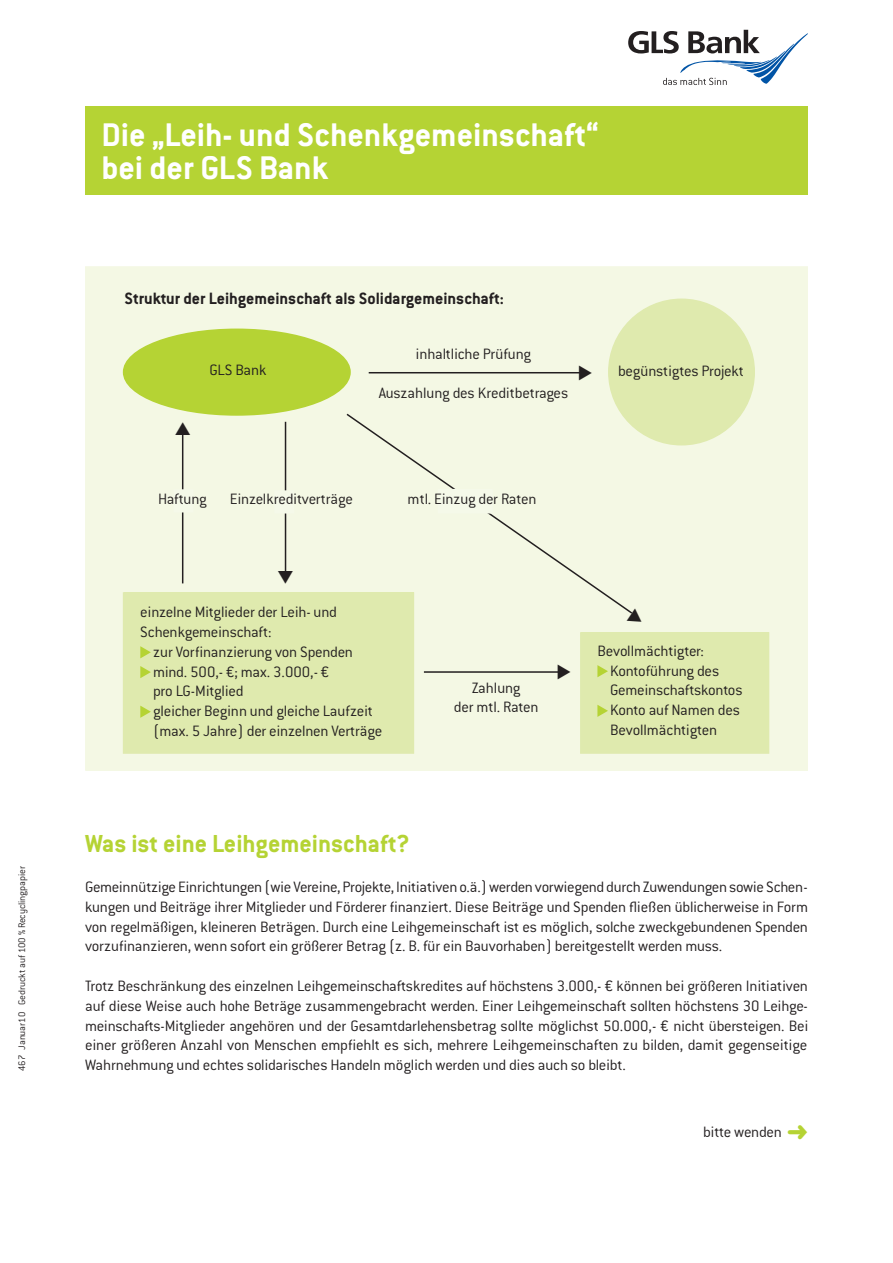
<style>
.page{position:relative;width:893px;height:1263px;background:#fff}
.page>*{position:absolute;margin:0;border:0;box-sizing:border-box;transform-origin:0 0}
.t1{font:700 36px/33px "Conduit ITC";color:#fff}
.t2{font:700 27px "Conduit ITC";color:#b5d334}
.t3{font:700 18px "Conduit ITC";color:#231f20}
.t4{font:300 16.5px/19.8px "Conduit ITC";letter-spacing:-.01em;color:#231f20}
.t5{font:300 10.5px "Conduit ITC";color:#231f20}
.s1{color:#b5d334}
</style>
<div class="page">
<div style="left:85px;top:106px;width:723px;height:89px;background:#b5d334"></div>
<svg style="left:628px;top:30px;width:180px;height:55px"></svg>
<div style="left:86px;top:267px;width:721px;height:503px;background:#f4f8e4"></div>
<div style="left:85px;top:266px;width:723px;height:505px;border:2px solid #f4f8e4"></div>
<div style="left:124px;top:329px;width:226px;height:86px;background:#b5d334;border-radius:50%"></div>
<div style="left:123px;top:329px;width:228px;height:87px;border:2px solid #b5d334;border-radius:50%"></div>
<div style="left:609px;top:299px;width:145px;height:146px;background:#dfeaae;border-radius:50%"></div>
<div style="left:124px;top:593px;width:289px;height:160px;background:#dfeaae"></div>
<div style="left:123px;top:592px;width:291px;height:162px;border:2px solid #dfeaae"></div>
<div style="left:581px;top:633px;width:188px;height:120px;background:#dfeaae"></div>
<div style="left:580px;top:632px;width:189px;height:122px;border:2px solid #dfeaae"></div>
<svg style="left:597px;top:665px;width:11px;height:12px"></svg>
<svg style="left:597px;top:705px;width:11px;height:12px"></svg>
<svg style="left:140px;top:646px;width:11px;height:12px"></svg>
<svg style="left:140px;top:666px;width:11px;height:12px"></svg>
<svg style="left:140px;top:706px;width:11px;height:12px"></svg>
<hr style="left:369px;top:372px;width:212px;height:1px;background:#231f20">
<hr style="left:424px;top:671px;width:140px;height:2px;background:#231f20">
<hr style="left:182px;top:432px;width:1px;height:151px;background:#231f20">
<div style="left:174px;top:490px;width:19px;height:22px;background:#f5f9e9"></div>
<hr style="left:285px;top:422px;width:1px;height:151px;background:#231f20">
<div style="left:275px;top:491px;width:19px;height:22px;background:#f5f9e9"></div>
<svg style="left:345px;top:412px;width:289px;height:203px"></svg>
<div style="left:438px;top:490px;width:54px;height:23px;background:#f5f9e9"></div>
<svg style="left:558px;top:671px;width:7px;height:2px"></svg>
<svg style="left:627px;top:608px;width:7px;height:7px"></svg>
<p class="t5" style="left:15px;top:1071px;width:206px;rotate:-90deg">467 Januar10 Gedruckt auf 100 % Recyclingpapier</p>
<h1 class="t1" style="left:101px;top:117px;width:499px">Die „Leih- und Schenkgemeinschaft“ bei der GLS Bank</h1>
<p class="t3" style="left:125px;top:288px;width:381px">Struktur der Leihgemeinschaft als Solidargemeinschaft:</p>
<p class="t4" style="left:416px;top:343px;width:117px">inhaltliche Prüfung</p>
<p class="t4" style="left:379px;top:383px;width:191px">Auszahlung des Kreditbetrages</p>
<p class="t4" style="left:210px;top:360px;width:58px">GLS Bank</p>
<p class="t4" style="left:618px;top:360px;width:127px">begünstigtes Projekt</p>
<p class="t4" style="left:158px;top:489px;width:50px">Haftung</p>
<p class="t4" style="left:230px;top:489px;width:125px">Einzelkreditverträge</p>
<p class="t4" style="left:408px;top:489px;width:130px">mtl. Einzug der Raten</p>
<p class="t4" style="left:140px;top:602px;width:198px">einzelne Mitglieder der Leih- und<br>Schenkgemeinschaft:</p>
<p class="t4" style="left:153px;top:641px;width:231px">zur Vorfinanzierung von Spenden mind. 500,- €; max. 3.000,- €<br>pro LG-Mitglied<br>gleicher Beginn und gleiche Laufzeit (max. 5 Jahre) der einzelnen Verträge</p>
<p class="t4" style="left:454px;top:677px;width:86px;text-align:center">Zahlung<br>der mtl. Raten</p>
<p class="t4" style="left:610px;top:640px;width:134px;text-indent:-13px">Bevollmächtigter:<br>Kontoführung des<br>Gemeinschaftskontos<br>Konto auf Namen des<br>Bevollmächtigten</p>
<h2 class="t2" style="left:85px;top:828px;width:326px">Was ist eine Leihgemeinschaft?</h2>
<p class="t4" style="left:85px;top:876px;width:724px;text-align:justify">Gemeinnützige Einrichtungen (wie Vereine, Projekte, Initiativen o.ä.) werden vorwiegend durch Zuwendungen sowie Schen&shy;kungen und Beiträge ihrer Mitglieder und Förderer finanziert. Diese Beiträge und Spenden fließen üblicherweise in Form von regelmäßigen, kleineren Beträgen. Durch eine Leihgemeinschaft ist es möglich, solche zweckgebundenen Spenden vorzufinanzieren, wenn sofort ein größerer Betrag (z. B. für ein Bauvorhaben) bereitgestellt werden muss.</p>
<p class="t4" style="left:85px;top:975px;width:725px;text-align:justify">Trotz Beschränkung des einzelnen Leihgemeinschaftskredites auf höchstens 3.000,- € können bei größeren Initiativen auf diese Weise auch hohe Beträge zusammengebracht werden. Einer Leihgemeinschaft sollten höchstens 30 Leihge&shy;meinschafts-Mitglieder angehören und der Gesamtdarlehensbetrag sollte möglichst 50.000,- € nicht übersteigen. Bei einer größeren Anzahl von Menschen empfiehlt es sich, mehrere Leihgemeinschaften zu bilden, damit gegenseitige Wahrnehmung und echtes solidarisches Handeln möglich werden und dies auch so bleibt.</p>
<p class="t4" style="left:703px;top:1121px;width:106px">bitte wenden <span class="s1">➜</span></p>
</div>
